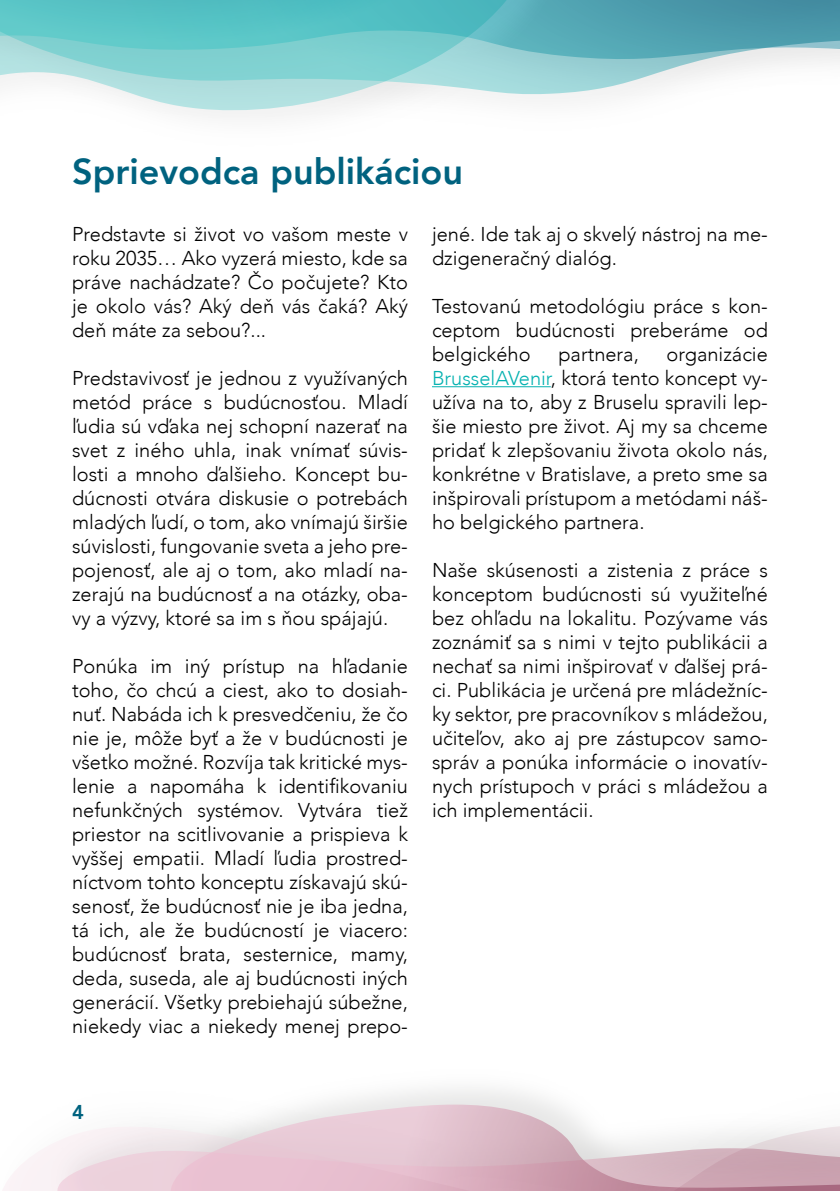
<style>
.page{position:relative;width:840px;height:1191px;background:#fff}
.page>*{position:absolute;margin:0;border:0;box-sizing:border-box;transform-origin:0 0}
.t1{font:800 36px "Avenir";color:#00627f}
.t2{font:300 20px/24px "Avenir";color:#000;text-align:justify}
.t3{font:800 20px "Avenir";color:#00627f}
.s1{color:#06b2b1}
</style>
<div class="page">
<svg style="left:2px;top:1110px;width:837px;height:81px"></svg>
<svg style="left:589px;top:0;width:250px;height:96px"></svg>
<img style="left:561px;top:0;width:28px;height:99px">
<svg style="left:0;top:0;width:561px;height:117px"></svg>
<hr style="left:432px;top:386px;width:118px;height:1px;background:#06b2b1">
<h1 class="t1" style="left:72px;top:144px;width:392px">Sprievodca publikáciou</h1>
<p class="t2" style="left:72px;top:222px;width:337px">Predstavte si život vo vašom meste v roku 2035… Ako vyzerá miesto, kde sa práve nachádzate? Čo počujete? Kto je okolo vás? Aký deň vás čaká? Aký deň máte za sebou?...</p>
<p class="t2" style="left:72px;top:366px;width:337px">Predstavivosť je jednou z využívaných metód práce s budúcnosťou. Mladí ľudia sú vďaka nej schopní nazerať na svet z iného uhla, inak vnímať súvis&shy;losti a mnoho ďalšieho. Koncept bu&shy;dúcnosti otvára diskusie o potrebách mladých ľudí, o tom, ako vnímajú širšie súvislosti, fungovanie sveta a jeho pre&shy;pojenosť, ale aj o tom, ako mladí na&shy;zerajú na budúcnosť a na otázky, oba&shy;vy a výzvy, ktoré sa im s ňou spájajú.</p>
<p class="t2" style="left:72px;top:654px;width:337px">Ponúka im iný prístup na hľadanie toho, čo chcú a ciest, ako to dosiah&shy;nuť. Nabáda ich k presvedčeniu, že čo nie je, môže byť a že v budúcnosti je všetko možné. Rozvíja tak kritické mys&shy;lenie a napomáha k identifikovaniu nefunkčných systémov. Vytvára tiež priestor na scitlivovanie a prispieva k vyššej empatii. Mladí ľudia prostred&shy;níctvom tohto konceptu získavajú skú&shy;senosť, že budúcnosť nie je iba jedna, tá ich, ale že budúcností je viacero: budúcnosť brata, sesternice, mamy, deda, suseda, ale aj budúcnosti iných generácií. Všetky prebiehajú súbežne, niekedy viac a niekedy menej prepo-</p>
<p class="t2" style="left:432px;top:222px;width:337px">jené. Ide tak aj o skvelý nástroj na me&shy;dzigeneračný dialóg.</p>
<p class="t2" style="left:432px;top:294px;width:337px">Testovanú metodológiu práce s kon&shy;ceptom budúcnosti preberáme od belgického</p>
<p class="t2" style="left:432px;top:342px;width:337px;text-indent:234px">organizácie <span class="s1">BrusselAVenir</span>, ktorá tento koncept vy&shy;užíva na to, aby z Bruselu spravili lep&shy;šie miesto pre život. Aj my sa chceme pridať k zlepšovaniu života okolo nás, konkrétne v Bratislave, a preto sme sa inšpirovali prístupom a metódami náš&shy;ho belgického partnera.</p>
<p class="t2" style="left:432px;top:558px;width:337px">Naše skúsenosti a zistenia z práce s konceptom budúcnosti sú využiteľné bez ohľadu na lokalitu. Pozývame vás zoznámiť sa s nimi v tejto publikácii a nechať sa nimi inšpirovať v ďalšej prá&shy;ci. Publikácia je určená pre mládežníc&shy;ky sektor, pre pracovníkov s mládežou, učiteľov, ako aj pre zástupcov samo&shy;správ a ponúka informácie o inovatív&shy;nych prístupoch v práci s mládežou a ich implementácii.</p>
<p class="t2" style="left:558px;top:342px;width:82px">partnera,</p>
<p class="t3" style="left:72px;top:1096px;width:13px">4</p>
</div>
